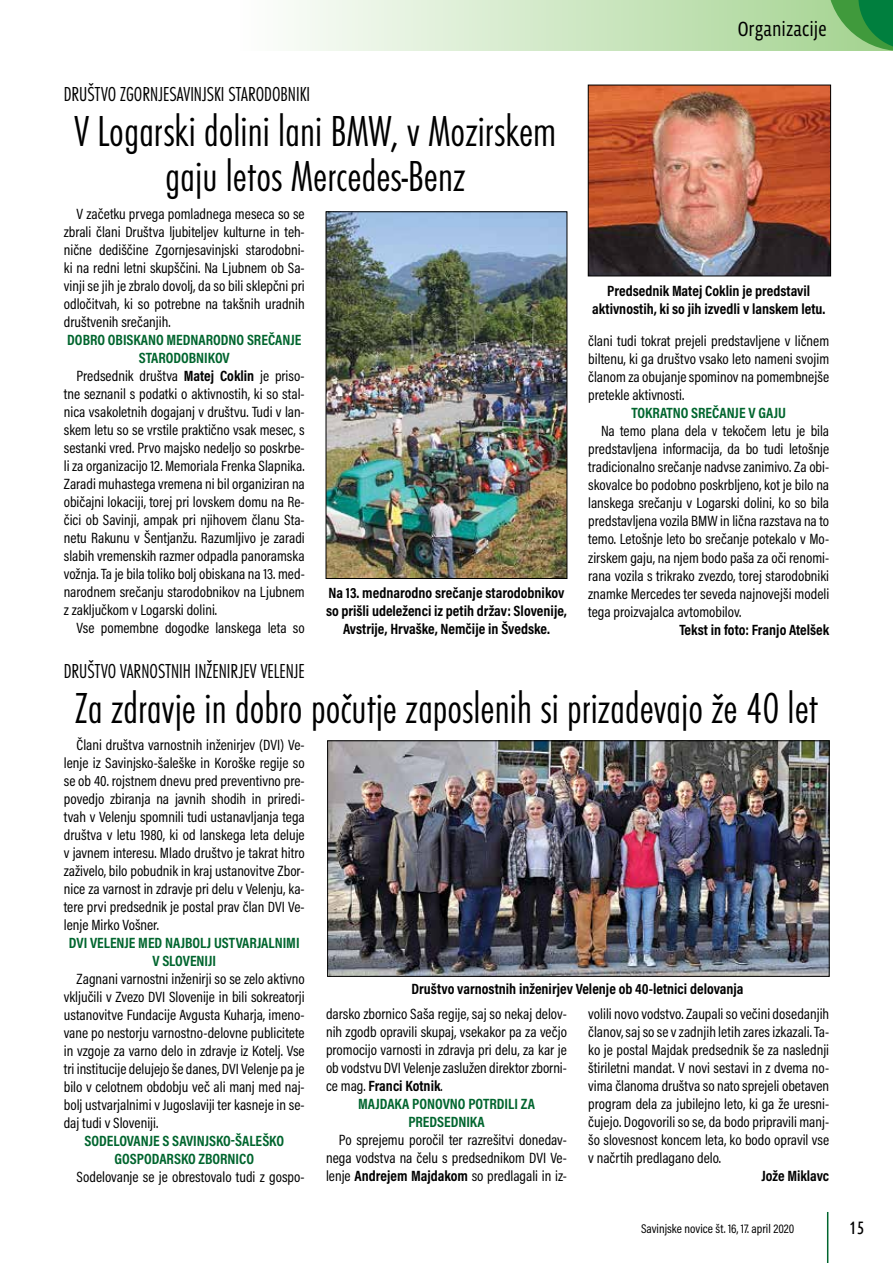
<style>
.page{position:relative;width:893px;height:1263px;background:#fff}
.page>*{position:absolute;margin:0;border:0;box-sizing:border-box;transform-origin:0 0}
.t1{font:45px/45px "Futura TEE Ligh Cond";color:#000;text-align:center}
.t2{font:21px "Futura TEE Ligh Cond";color:#000}
.t3{font:21px "Vista Sans Nar OTCE";color:#000}
.t4{font:18px "Ubuntu Condensed";color:#000}
.t5{font:15px/18px "Acumin Pro Cond";color:#000;text-align:justify}
.t6{font:700 15px/18px "Acumin Pro Cond";color:#000;text-align:center}
.t7{font:700 15px/18px "Acumin Pro Cond";color:#00652e;text-align:center}
.t8{font:12.75px "Acumin Pro Cond";color:#000}
.s1{font-weight:700}
.s2{font-weight:400}
</style>
<div class="page">
<svg style="left:294px;top:0;width:533px;height:51px;background:#d0e8c6"></svg>
<hr style="left:827px;top:1212px;width:1px;height:51px;background:#00652e">
<svg style="left:827px;top:0;width:66px;height:51px;background:#4ea55b"></svg>
<img style="left:329px;top:743px;width:498px;height:231px">
<div style="left:327px;top:741px;width:502px;height:235px;border:1px solid #000"></div>
<img style="left:328px;top:214px;width:237px;height:363px">
<div style="left:326px;top:212px;width:241px;height:367px;border:1px solid #000"></div>
<img style="left:590px;top:87px;width:239px;height:187px">
<div style="left:588px;top:85px;width:243px;height:191px;border:1px solid #000"></div>
<h2 class="t2" style="left:64px;top:82px;width:248px">DRUŠTVO ZGORNJESAVINJSKI STARODOBNIKI</h2>
<h1 class="t1" style="left:74px;top:108px;width:483px">V Logarski dolini lani BMW, v Mozirskem gaju letos Mercedes-Benz</h1>
<p class="t5" style="left:64px;top:204px;width:242px;text-indent:13px">V začetku prvega pomladnega meseca so se zbrali člani Društva ljubiteljev kulturne in teh&shy;nične dediščine Zgornjesavinjski starodobni&shy;ki na redni letni skupščini. Na Ljubnem ob Sa&shy;vinji se jih je zbralo dovolj, da so bili sklepčni pri odločitvah, ki so potrebne na takšnih uradnih društvenih srečanjih.</p>
<p class="t7" style="left:67px;top:330px;width:236px">DOBRO OBISKANO MEDNARODNO SREČANJE</p>
<p class="t7" style="left:139px;top:348px;width:93px">STARODOBNIKOV</p>
<p class="t5" style="left:77px;top:366px;width:230px">Predsednik društva <span class="s1">Matej Coklin</span> je priso-</p>
<p class="t5" style="left:64px;top:384px;width:242px">tne seznanil s podatki o aktivnostih, ki so stal-</p>
<p class="t5" style="left:64px;top:402px;width:242px">nica vsakoletnih dogajanj v društvu. Tudi v lan-</p>
<p class="t5" style="left:64px;top:420px;width:242px">skem letu so se vrstile praktično vsak mesec, s</p>
<p class="t5" style="left:64px;top:438px;width:242px">sestanki vred. Prvo majsko nedeljo so poskrbe-</p>
<p class="t5" style="left:64px;top:456px;width:242px">li za organizacijo 12. Memoriala Frenka Slapnika.</p>
<p class="t5" style="left:64px;top:474px;width:242px">Zaradi muhastega vremena ni bil organiziran na</p>
<p class="t5" style="left:64px;top:492px;width:242px">običajni lokaciji, torej pri lovskem domu na Re-</p>
<p class="t5" style="left:64px;top:510px;width:242px">čici ob Savinji, ampak pri njihovem članu Sta-</p>
<p class="t5" style="left:64px;top:528px;width:242px">netu Rakunu v Šentjanžu. Razumljivo je zaradi</p>
<p class="t5" style="left:64px;top:546px;width:242px">slabih vremenskih razmer odpadla panoramska</p>
<p class="t5" style="left:64px;top:564px;width:242px">vožnja. Ta je bila toliko bolj obiskana na 13. med-</p>
<p class="t5" style="left:64px;top:582px;width:242px">narodnem srečanju starodobnikov na Ljubnem</p>
<p class="t5" style="left:64px;top:600px;width:155px">z zaključkom v Logarski dolini.</p>
<p class="t5" style="left:77px;top:618px;width:230px">Vse pomembne dogodke lanskega leta so</p>
<p class="t6" style="left:326px;top:583px;width:242px">Na 13. mednarodno srečanje starodobnikov so prišli udeleženci iz petih držav: Slovenije,<br>Avstrije, Hrvaške, Nemčije in Švedske.</p>
<h2 class="t3" style="left:738px;top:17px;width:90px">Organizacije</h2>
<p class="t6" style="left:592px;top:281px;width:235px">Predsednik Matej Coklin je predstavil aktivnostih, ki so jih izvedli v lanskem letu.</p>
<p class="t5" style="left:588px;top:332px;width:242px">člani tudi tokrat prejeli predstavljene v ličnem biltenu, ki ga društvo vsako leto nameni svojim članom za obujanje spominov na pomembnejše pretekle aktivnosti.</p>
<p class="t7" style="left:631px;top:404px;width:156px">TOKRATNO SREČANJE V GAJU</p>
<p class="t5" style="left:588px;top:422px;width:242px;text-indent:13px">Na temo plana dela v tekočem letu je bila predstavljena informacija, da bo tudi letošnje tradicionalno srečanje nadvse zanimivo. Za obi&shy;skovalce bo podobno poskrbljeno, kot je bilo na lanskega srečanju v Logarski dolini, ko so bila predstavljena vozila BMW in lična razstava na to temo. Letošnje leto bo srečanje potekalo v Mo&shy;zirskem gaju, na njem bodo paša za oči renomi&shy;rana vozila s trikrako zvezdo, torej starodobniki znamke Mercedes ter seveda najnovejši modeli tega proizvajalca avtomobilov.</p>
<p class="t6" style="left:679px;top:620px;width:151px">Tekst in foto: Franjo Atelšek</p>
<h2 class="t2" style="left:64px;top:659px;width:243px">DRUŠTVO VARNOSTNIH INŽENIRJEV VELENJE</h2>
<h1 class="t1" style="left:75px;top:686px;width:744px">Za zdravje in dobro počutje zaposlenih si prizadevajo že 40 let</h1>
<p class="t5" style="left:64px;top:736px;width:242px;text-indent:13px">Člani društva varnostnih inženirjev (DVI) Ve&shy;lenje iz Savinjsko-šaleške in Koroške regije so se ob 40. rojstnem dnevu pred preventivno pre&shy;povedjo zbiranja na javnih shodih in priredi&shy;tvah v Velenju spomnili tudi ustanavljanja tega društva v letu 1980, ki od lanskega leta deluje v javnem interesu. Mlado društvo je takrat hitro zaživelo, bilo pobudnik in kraj ustanovitve Zbor&shy;nice za varnost in zdravje pri delu v Velenju, ka&shy;tere prvi predsednik je postal prav član DVI Ve&shy;lenje Mirko Vošner.</p>
<p class="t7" style="left:69px;top:934px;width:232px">DVI VELENJE MED NAJBOLJ USTVARJALNIMI<br>V SLOVENIJI</p>
<p class="t5" style="left:64px;top:970px;width:242px;text-indent:13px">Zagnani varnostni inženirji so se zelo aktivno vključili v Zvezo DVI Slovenije in bili sokreatorji ustanovitve Fundacije Avgusta Kuharja, imeno&shy;vane po nestorju varnostno-delovne publicitete in vzgoje za varno delo in zdravje iz Kotelj. Vse tri institucije delujejo še danes, DVI Velenje pa je bilo v celotnem obdobju več ali manj med naj&shy;bolj ustvarjalnimi v Jugoslaviji ter kasneje in se&shy;daj tudi v Sloveniji.</p>
<p class="t7" style="left:84px;top:1132px;width:201px">SODELOVANJE S SAVINJSKO-ŠALEŠKO<br>GOSPODARSKO ZBORNICO</p>
<p class="t5" style="left:77px;top:1168px;width:230px">Sodelovanje se je obrestovalo tudi z gospo-</p>
<p class="t6" style="left:412px;top:980px;width:333px">Društvo varnostnih inženirjev Velenje ob 40-letnici delovanja</p>
<p class="t5" style="left:326px;top:1005px;width:242px">darsko zbornico Saša regije, saj so nekaj delov-</p>
<p class="t5" style="left:326px;top:1023px;width:242px">nih zgodb opravili skupaj, vsekakor pa za večjo</p>
<p class="t5" style="left:326px;top:1041px;width:242px">promocijo varnosti in zdravja pri delu, za kar je</p>
<p class="t5" style="left:326px;top:1059px;width:242px">ob vodstvu DVI Velenje zaslužen direktor zborni-</p>
<p class="t6" style="left:326px;top:1077px;width:118px"><span class="s2">ce mag.</span> Franci Kotnik<span class="s2">.</span></p>
<p class="t7" style="left:358px;top:1095px;width:178px">MAJDAKA PONOVNO POTRDILI ZA</p>
<p class="t7" style="left:408px;top:1113px;width:78px">PREDSEDNIKA</p>
<p class="t5" style="left:326px;top:1131px;width:242px;text-indent:13px">Po sprejemu poročil ter razrešitvi donedav&shy;nega vodstva na čelu s predsednikom DVI Ve&shy;lenje <span class="s1">Andrejem Majdakom</span> so predlagali in iz-</p>
<p class="t5" style="left:588px;top:1005px;width:242px">volili novo vodstvo. Zaupali so večini dosedanjih članov, saj so se v zadnjih letih zares izkazali. Ta&shy;ko je postal Majdak predsednik še za naslednji štiriletni mandat. V novi sestavi in z dvema no&shy;vima članoma društva so nato sprejeli obetaven program dela za jubilejno leto, ki ga že uresni&shy;čujejo. Dogovorili so se, da bodo pripravili manj&shy;šo slovesnost koncem leta, ko bodo opravil vse v načrtih predlagano delo.</p>
<p class="t6" style="left:761px;top:1167px;width:69px">Jože Miklavc</p>
<p class="t8" style="left:641px;top:1221px;width:155px">Savinjske novice št. 16, 17. april 2020</p>
<p class="t4" style="left:849px;top:1216px;width:17px">15</p>
</div>
